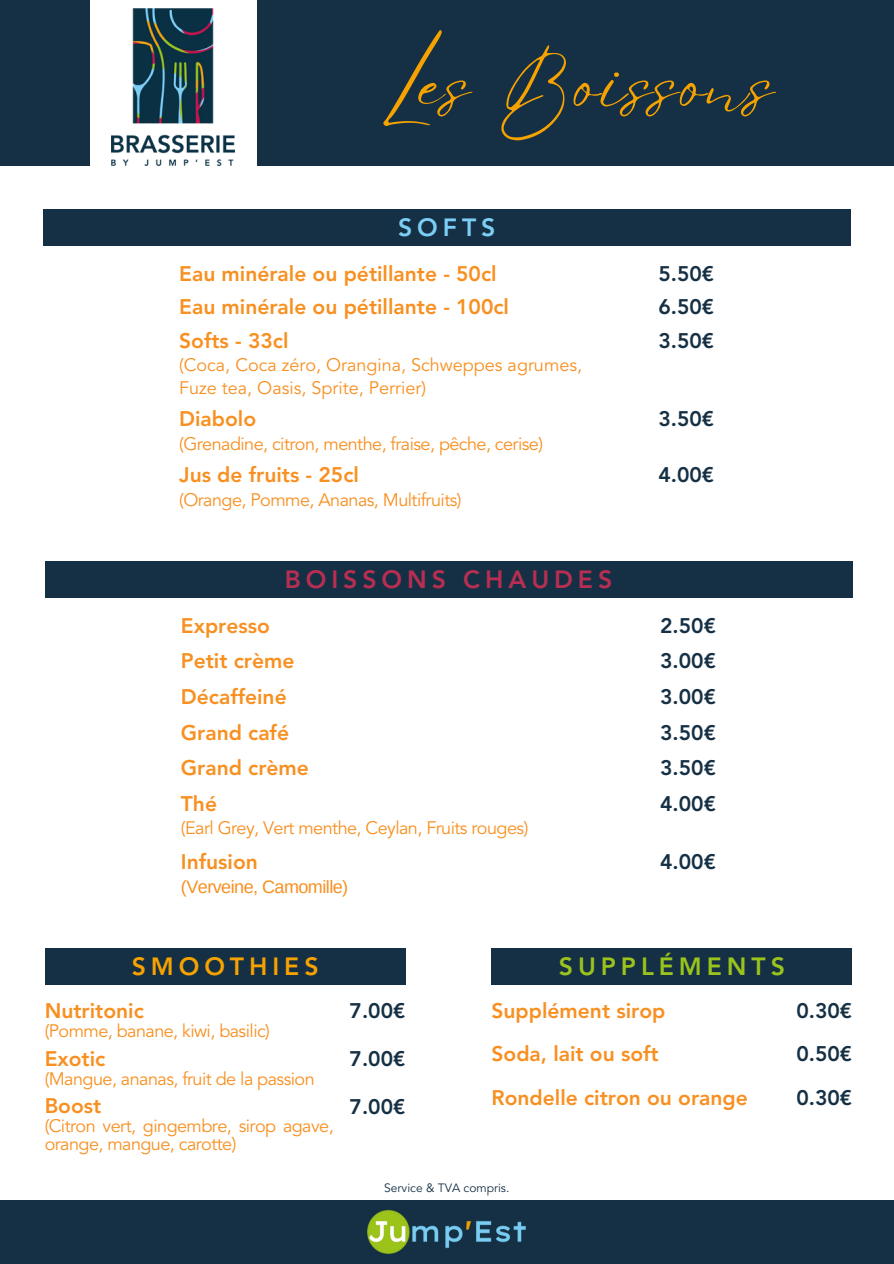
<style>
.page{position:relative;width:894px;height:1264px;background:#fff}
.page>*{position:absolute;margin:0;border:0;box-sizing:border-box;transform-origin:0 0}
.t1{font:75px "Eyesome Script";letter-spacing:.03em;color:#f6a200}
.t2{font:800 24.75px "Avenir LT Std";letter-spacing:.2em;color:#b72e52}
.t3{font:800 24.75px "Avenir LT Std";letter-spacing:.2em;color:#9ac31c}
.t4{font:800 24.75px "Avenir LT Std";letter-spacing:.2em;color:#f6a200}
.t5{font:800 24.75px "Avenir LT Std";letter-spacing:.2em;color:#7ccef4}
.t6{font:800 21px "Avenir LT Std";color:#f89021}
.t7{font:800 21px "Avenir LT Std";color:#153044}
.t8{font:18px/18px "Avenir LT Std";letter-spacing:-.03em;color:#f89021}
.t9{font:18px/22.5px "Avenir LT Std";color:#f89021}
.t10{font:18px "Arimo";letter-spacing:-.03em;color:#f89021}
.t11{font:12px "Avenir LT Std";color:#153044}
</style>
<div class="page">
<div style="left:257px;top:0;width:636px;height:166px;background:#153044"></div>
<div style="left:0;top:1199px;width:893px;height:64px;background:#153044"></div>
<img style="left:367px;top:1210px;width:159px;height:44px">
<div style="left:43px;top:209px;width:807px;height:37px;background:#153044"></div>
<div style="left:45px;top:561px;width:807px;height:36px;background:#153044"></div>
<div style="left:491px;top:948px;width:361px;height:36px;background:#153044"></div>
<div style="left:0;top:0;width:89px;height:166px;background:#153044"></div>
<img style="left:112px;top:9px;width:122px;height:156px">
<div style="left:45px;top:948px;width:360px;height:36px;background:#153044"></div>
<h4 class="t1" style="left:379px;top:37px;width:395px">Les Boissons</h4>
<p class="t5" style="left:398px;top:217px;width:99px">SOFTS</p>
<h1 class="t6" style="left:179px;top:265px;width:319px">Eau minérale ou pétillante - 50cl</h1>
<h2 class="t7" style="left:658px;top:265px;width:57px">5.50€</h2>
<h4 class="t6" style="left:179px;top:298px;width:331px">Eau minérale ou pétillante - 100cl</h4>
<h3 class="t7" style="left:658px;top:298px;width:57px">6.50€</h3>
<h3 class="t6" style="left:179px;top:332px;width:111px">Softs - 33cl</h3>
<h3 class="t9" style="left:179px;top:355px;width:404px">(Coca, Coca zéro, Orangina, Schweppes agrumes,<br>Fuze tea, Oasis, Sprite, Perrier)</h3>
<h3 class="t6" style="left:179px;top:410px;width:78px">Diabolo</h3>
<h3 class="t8" style="left:179px;top:436px;width:365px">(Grenadine, citron, menthe, fraise, pêche, cerise)</h3>
<h4 class="t6" style="left:179px;top:466px;width:181px">Jus de fruits - 25cl</h4>
<h4 class="t8" style="left:179px;top:492px;width:284px">(Orange, Pomme, Ananas, Multifruits)</h4>
<h4 class="t2" style="left:285px;top:569px;width:329px">BOISSONS CHAUDES</h4>
<h3 class="t7" style="left:658px;top:332px;width:57px">3.50€</h3>
<h3 class="t7" style="left:658px;top:410px;width:57px">3.50€</h3>
<h3 class="t7" style="left:658px;top:466px;width:57px">4.00€</h3>
<h3 class="t6" style="left:181px;top:617px;width:90px">Expresso</h3>
<h2 class="t7" style="left:660px;top:617px;width:57px">2.50€</h2>
<h3 class="t6" style="left:181px;top:652px;width:115px">Petit crème</h3>
<h3 class="t7" style="left:660px;top:652px;width:57px">3.00€</h3>
<h4 class="t6" style="left:181px;top:688px;width:107px">Décaffeiné</h4>
<h3 class="t7" style="left:660px;top:688px;width:57px">3.00€</h3>
<h3 class="t6" style="left:181px;top:723px;width:110px">Grand café</h3>
<h3 class="t7" style="left:660px;top:723px;width:57px">3.50€</h3>
<h3 class="t6" style="left:181px;top:759px;width:129px">Grand crème</h3>
<h3 class="t7" style="left:660px;top:759px;width:57px">3.50€</h3>
<h3 class="t6" style="left:181px;top:794px;width:38px">Thé</h3>
<h3 class="t8" style="left:181px;top:820px;width:349px">(Earl Grey, Vert menthe, Ceylan, Fruits rouges)</h3>
<h3 class="t6" style="left:181px;top:853px;width:78px">Infusion</h3>
<h3 class="t10" style="left:181px;top:876px;width:169px">(Verveine, Camomille)</h3>
<h4 class="t7" style="left:660px;top:794px;width:57px">4.00€</h4>
<h3 class="t7" style="left:660px;top:853px;width:57px">4.00€</h3>
<h2 class="t4" style="left:132px;top:956px;width:188px">SMOOTHIES</h2>
<h3 class="t6" style="left:45px;top:1001px;width:101px">Nutritonic</h3>
<h3 class="t8" style="left:45px;top:1023px;width:227px">(Pomme, banane, kiwi, basilic)</h3>
<h3 class="t6" style="left:45px;top:1049px;width:62px">Exotic</h3>
<h3 class="t8" style="left:45px;top:1071px;width:271px">(Mangue, ananas, fruit de la passion</h3>
<h3 class="t6" style="left:45px;top:1097px;width:58px">Boost</h3>
<h3 class="t8" style="left:45px;top:1118px;width:290px">(Citron vert, gingembre, sirop agave, orange, mangue, carotte)</h3>
<h3 class="t7" style="left:349px;top:1002px;width:57px">7.00€</h3>
<h3 class="t7" style="left:349px;top:1050px;width:57px">7.00€</h3>
<h3 class="t7" style="left:349px;top:1098px;width:57px">7.00€</h3>
<h3 class="t3" style="left:558px;top:956px;width:227px">SUPPLÉMENTS</h3>
<h3 class="t6" style="left:491px;top:1001px;width:175px">Supplément sirop</h3>
<h4 class="t7" style="left:796px;top:1001px;width:57px">0.30€</h4>
<h3 class="t6" style="left:491px;top:1045px;width:169px">Soda, lait ou soft</h3>
<h4 class="t7" style="left:796px;top:1045px;width:57px">0.50€</h4>
<h3 class="t6" style="left:491px;top:1089px;width:258px">Rondelle citron ou orange</h3>
<h2 class="t7" style="left:796px;top:1089px;width:57px">0.30€</h2>
<h3 class="t11" style="left:384px;top:1182px;width:127px">Service &amp; TVA compris.</h3>
</div>
